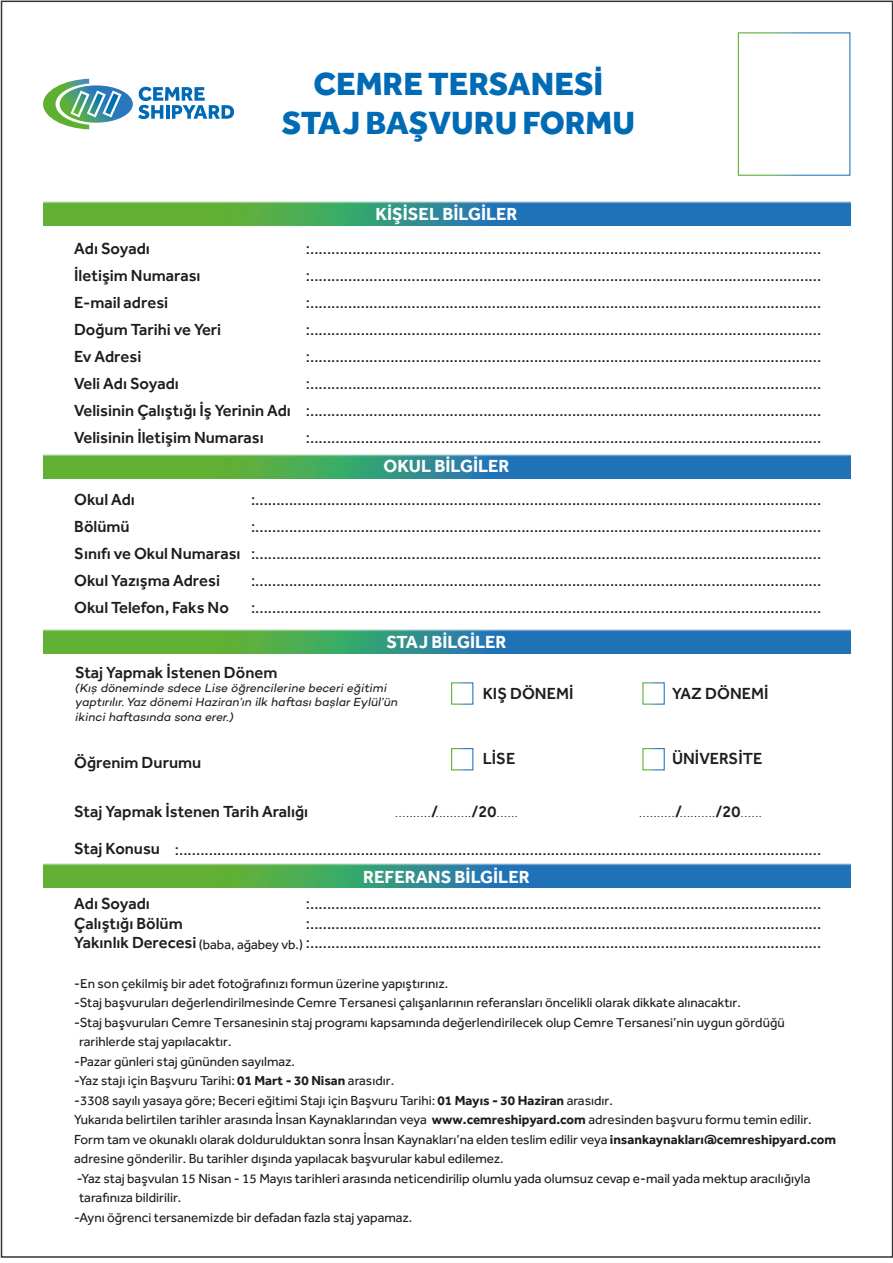
<style>
.page{position:relative;width:893px;height:1263px;background:#fff}
.page>*{position:absolute;margin:0;border:0;box-sizing:border-box;transform-origin:0 0}
.t1{font:800 33px/39.6px "Effra";color:#006bb4;text-align:center}
.t2{font:700 18px "Effra";color:#fff}
.t3{font:16.5px/27px "Effra";color:#1d1d1b;text-align:justify}
.t4{font:500 16.5px/27px "Effra";color:#1d1d1b}
.t5{font:300 16.5px "Effra";color:#1d1d1b}
.t6{font:13.5px "Effra";color:#1d1d1b}
.t7{font:italic 12px/14.4px "Campton";color:#1d1d1b}
.s1{font-weight:500}
.s2{font-size:13.5px}
.s3{font-weight:700}
</style>
<div class="page">
<div style="left:1px;top:1px;width:892px;height:1257px;background:#fff;border:2px solid #1d1d1b"></div>
<img style="left:43px;top:454px;width:807px;height:24px">
<img style="left:43px;top:629px;width:807px;height:24px">
<img style="left:43px;top:864px;width:807px;height:24px">
<img style="left:43px;top:202px;width:807px;height:24px">
<svg style="left:43px;top:79px;width:191px;height:50px"></svg>
<div style="left:738px;top:32px;width:112px;height:144px;border:1px solid #fff"></div>
<div style="left:451px;top:682px;width:22px;height:23px;border:1px solid #fff"></div>
<div style="left:451px;top:748px;width:22px;height:22px;border:1px solid #fff"></div>
<div style="left:642px;top:748px;width:23px;height:22px;border:1px solid #fff"></div>
<h1 class="t1" style="left:282px;top:63px;width:355px">CEMRE TERSANESİ<br>STAJ BAŞVURU FORMU</h1>
<p class="t2" style="left:375px;top:203px;width:144px">KİŞİSEL BİLGİLER</p>
<p class="t4" style="left:74px;top:235px;width:218px">Adı Soyadı<br>İletişim Numarası<br>E-mail adresi<br>Doğum Tarihi ve Yeri<br>Ev Adresi<br>Veli Adı Soyadı<br>Velisinin Çalıştığı İş Yerinin Adı<br>Velisinin İletişim Numarası</p>
<p class="t3" style="left:306px;top:235px;width:517px">:......................................................................................................................... :......................................................................................................................... :......................................................................................................................... :......................................................................................................................... :......................................................................................................................... :......................................................................................................................... :......................................................................................................................... :.........................................................................................................................</p>
<p class="t4" style="left:74px;top:485px;width:168px">Okul Adı<br>Bölümü<br>Sınıfı ve Okul Numarası<br>Okul Yazışma Adresi<br>Okul Telefon, Faks No</p>
<p class="t2" style="left:383px;top:456px;width:127px">OKUL BİLGİLER</p>
<p class="t3" style="left:251px;top:485px;width:572px">:...................................................................................................................................... :...................................................................................................................................... :...................................................................................................................................... :...................................................................................................................................... :......................................................................................................................................</p>
<p class="t2" style="left:386px;top:631px;width:122px">STAJ BİLGİLER</p>
<p class="t4" style="left:75px;top:658px;width:204px">Staj Yapmak İstenen Dönem</p>
<p class="t7" style="left:75px;top:680px;width:324px">(Kış döneminde sdece Lise öğrencilerine beceri eğitimi yaptırılır. Yaz dönemi Haziran’ın ilk haftası başlar Eylül’ün ikinci haftasında sona erer.)</p>
<p class="t4" style="left:483px;top:679px;width:92px">KIŞ DÖNEMİ</p>
<p class="t4" style="left:672px;top:679px;width:98px">YAZ DÖNEMİ</p>
<p class="t4" style="left:483px;top:745px;width:34px">LİSE</p>
<p class="t4" style="left:672px;top:745px;width:92px">ÜNİVERSİTE</p>
<p class="t4" style="left:74px;top:748px;width:129px">Öğrenim Durumu</p>
<p class="t4" style="left:74px;top:798px;width:236px">Staj Yapmak İstenen Tarih Aralığı</p>
<p class="t5" style="left:395px;top:802px;width:125px">..........<span class="s1">/</span>..........<span class="s1">/20</span>......</p>
<p class="t5" style="left:639px;top:802px;width:125px">..........<span class="s1">/</span>..........<span class="s1">/20</span>......</p>
<p class="t4" style="left:74px;top:835px;width:87px">Staj Konusu</p>
<p class="t3" style="left:175px;top:835px;width:648px">:........................................................................................................................................................</p>
<p class="t2" style="left:363px;top:867px;width:168px">REFERANS BİLGİLER</p>
<p class="t4" style="left:74px;top:894px;width:110px;line-height:19.5px">Adı Soyadı<br>Çalıştığı Bölüm</p>
<p class="t3" style="left:74px;top:894px;width:749px;line-height:19.5px;text-align:right">:......................................................................................................................... :.........................................................................................................................<br><span class="s1">Yakınlık Derecesi</span> <span class="s2">(baba, ağabey vb.)</span> :.........................................................................................................................</p>
<p class="t6" style="left:74px;top:975px;width:376px">-En son çekilmiş bir adet fotoğrafınızı formun üzerine yapıştırınız.</p>
<p class="t6" style="left:74px;top:995px;width:668px">-Staj başvuruları değerlendirilmesinde Cemre Tersanesi çalışanlarının referansları öncelikli olarak dikkate alınacaktır.</p>
<p class="t6" style="left:74px;top:1014px;width:712px">-Staj başvuruları Cemre Tersanesinin staj programı kapsamında değerlendirilecek olup Cemre Tersanesi’nin uygun gördüğü</p>
<p class="t6" style="left:79px;top:1034px;width:154px">rarihlerde staj yapılacaktır.</p>
<p class="t6" style="left:74px;top:1053px;width:222px">-Pazar günleri staj gününden sayılmaz.</p>
<p class="t6" style="left:74px;top:1073px;width:321px">-Yaz stajı için Başvuru Tarihi: <span class="s3">01 Mart - 30 Nisan</span> arasıdır.</p>
<p class="t6" style="left:74px;top:1092px;width:540px">-3308 sayılı yasaya göre; Beceri eğitimi Stajı için Başvuru Tarihi: <span class="s3">01 Mayıs - 30 Haziran</span> arasıdır.</p>
<p class="t6" style="left:74px;top:1112px;width:739px">Yukarıda belirtilen tarihler arasında İnsan Kaynaklarından veya <span class="s3">www.cemreshipyard.com</span> adresinden başvuru formu temin edilir.</p>
<p class="t6" style="left:74px;top:1131px;width:763px">Form tam ve okunaklı olarak doldurulduktan sonra İnsan Kaynakları’na elden teslim edilir veya <span class="s3">insankaynakları@cemreshipyard.com</span></p>
<p class="t6" style="left:74px;top:1151px;width:431px">adresine gönderilir. Bu tarihler dışında yapılacak başvurular kabul edilemez.</p>
<p class="t6" style="left:77px;top:1170px;width:735px">-Yaz staj başvulan 15 Nisan - 15 Mayıs tarihleri arasında neticendirilip olumlu yada olumsuz cevap e-mail yada mektup aracılığıyla</p>
<p class="t6" style="left:79px;top:1190px;width:104px">tarafınıza bildirilir.</p>
<p class="t6" style="left:74px;top:1209px;width:340px">-Aynı öğrenci tersanemizde bir defadan fazla staj yapamaz.</p>
</div>
